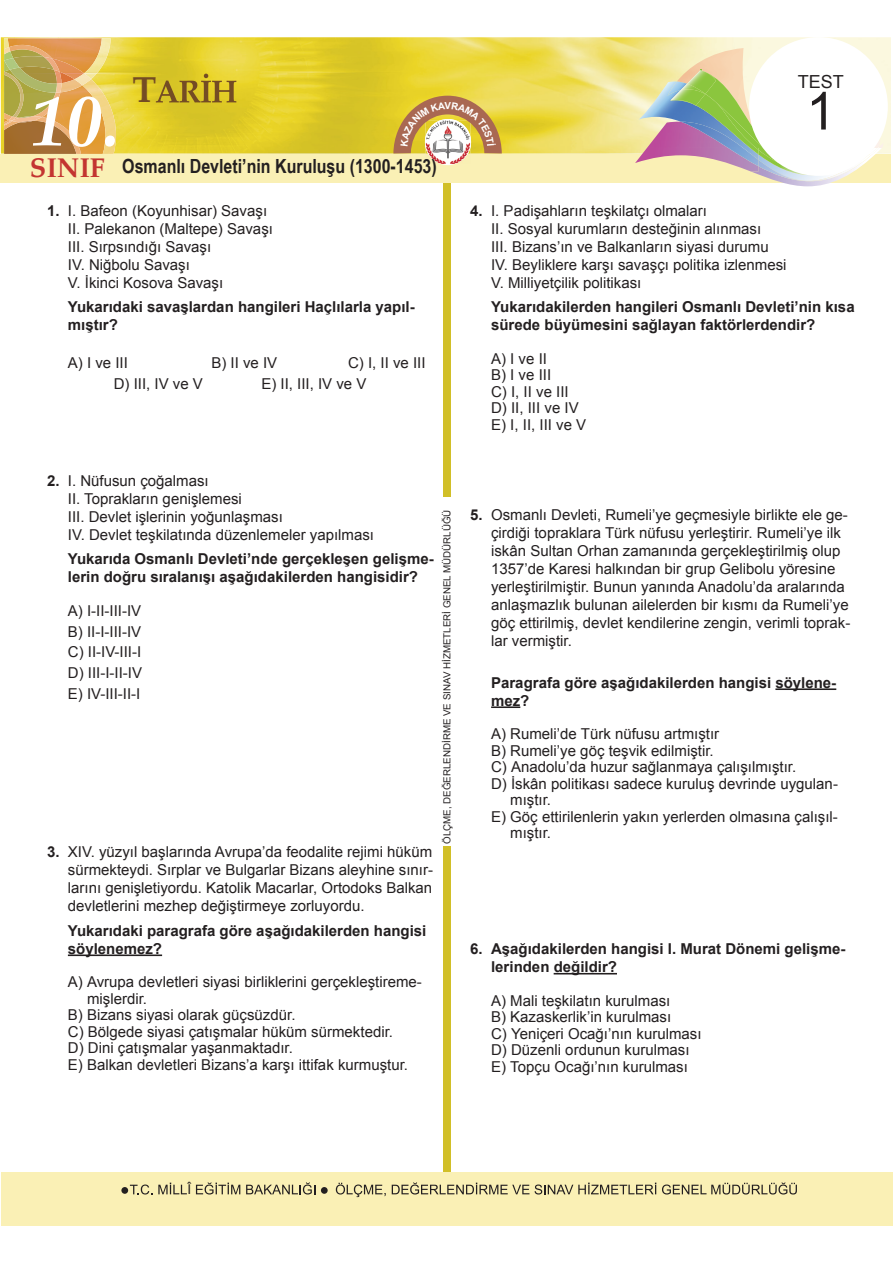
<style>
.page{position:relative;width:893px;height:1263px;background:#fff}
.page>*{position:absolute;margin:0;border:0;box-sizing:border-box;transform-origin:0 0}
.t1{font:italic 700 72px "Palatino";color:#fff}
.t2{font:52.5px "Arial";color:#231f20}
.t3{font:700 36px "Palatino Linotype";color:#744c24}
.t4{font:700 27px "Palatino";color:#c33531}
.t5{font:700 19.5px "Arial Narrow";color:#231f20}
.t6{font:18px "Arial";color:#231f20}
.MADDELİ2{font:15px/18px "Arial";color:#231f20}
.SORU_CÜMLESİ{font:700 15px/18px "Arial";color:#231f20}
.MADDELİ2_REGULAR{font:15px "Arial";color:#231f20}
.CEVAP_SERBEST{font:15px "Arial";color:#231f20}
.t7{font:13.5px "Arial";color:#231f20}
.t8{font:9.75px "Arial";color:#231f20}
.s1{font-weight:700}
</style>
<div class="page">
<div style="left:443px;top:846px;width:8px;height:349px;background:#d1bf28"></div>
<div style="left:443px;top:148px;width:8px;height:348px;background:#d1bf28"></div>
<img style="left:1px;top:37px;width:890px;height:117px">
<div style="left:1px;top:1172px;width:891px;height:54px;background:#faf0b5"></div>
<svg style="left:130px;top:1184px;width:22px;height:10px"></svg>
<svg style="left:158px;top:1182px;width:29px;height:12px"></svg>
<svg style="left:196px;top:1182px;width:44px;height:12px"></svg>
<svg style="left:246px;top:1182px;width:69px;height:12px"></svg>
<svg style="left:336px;top:1183px;width:50px;height:14px"></svg>
<svg style="left:392px;top:1182px;width:137px;height:12px"></svg>
<svg style="left:535px;top:1182px;width:121px;height:12px"></svg>
<svg style="left:662px;top:1182px;width:135px;height:12px"></svg>
<div style="left:121px;top:1187px;width:7px;height:7px;background:#231f20;border-radius:50%"></div>
<div style="left:321px;top:1187px;width:7px;height:7px;background:#231f20;border-radius:50%"></div>
<img style="left:60px;top:92px;width:22px;height:62px">
<img style="left:82px;top:79px;width:34px;height:75px">
<img style="left:4px;top:38px;width:107px;height:41px">
<img style="left:61px;top:79px;width:21px;height:13px">
<img style="left:74px;top:73px;width:17px;height:12px">
<img style="left:4px;top:125px;width:29px;height:29px">
<img style="left:4px;top:125px;width:16px;height:5px">
<img style="left:33px;top:117px;width:48px;height:37px">
<img style="left:20px;top:56px;width:34px;height:12px">
<img style="left:13px;top:68px;width:43px;height:24px">
<img style="left:13px;top:58px;width:7px;height:12px">
<img style="left:23px;top:92px;width:37px;height:28px">
<img style="left:9px;top:45px;width:43px;height:13px">
<img style="left:54px;top:70px;width:7px;height:14px">
<img style="left:44px;top:57px;width:16px;height:15px">
<svg style="left:4px;top:47px;width:9px;height:25px"></svg>
<svg style="left:56px;top:83px;width:5px;height:10px"></svg>
<img style="left:33px;top:116px;width:9px;height:6px">
<img style="left:4px;top:72px;width:19px;height:44px">
<svg style="left:4px;top:116px;width:29px;height:9px"></svg>
<svg style="left:156px;top:74px;width:80px;height:28px;background:#bba126"></svg>
<div style="left:1px;top:154px;width:890px;height:28px;background:#faf0b5"></div>
<img style="left:677px;top:48px;width:86px;height:33px">
<img style="left:751px;top:148px;width:131px;height:38px">
<img style="left:635px;top:148px;width:123px;height:25px">
<img style="left:639px;top:81px;width:241px;height:67px">
<img style="left:667px;top:82px;width:20px;height:14px">
<img style="left:758px;top:148px;width:121px;height:33px">
<img style="left:728px;top:148px;width:30px;height:18px">
<img style="left:716px;top:73px;width:41px;height:21px">
<img style="left:758px;top:154px;width:76px;height:21px">
<img style="left:670px;top:94px;width:80px;height:54px">
<img style="left:857px;top:149px;width:17px;height:16px">
<svg style="left:705px;top:94px;width:10px;height:8px"></svg>
<svg style="left:750px;top:148px;width:17px;height:6px"></svg>
<img style="left:715px;top:102px;width:47px;height:46px">
<img style="left:687px;top:70px;width:29px;height:24px">
<img style="left:670px;top:89px;width:35px;height:17px">
<img style="left:681px;top:84px;width:24px;height:10px">
<div style="left:749px;top:37px;width:139px;height:139px;background:#fff;border-radius:50%"></div>
<img style="left:428px;top:154px;width:40px;height:10px">
<hr style="left:68px;top:954px;width:94px;height:2px;background:#231f20">
<hr style="left:775px;top:688px;width:61px;height:2px;background:#231f20">
<hr style="left:491px;top:706px;width:29px;height:2px;background:#231f20">
<hr style="left:554px;top:973px;width:63px;height:1px;background:#231f20">
<svg style="left:393px;top:96px;width:109px;height:58px;background:#caa664"></svg>
<h3 class="t3" style="left:132px;top:65px;width:26px">T</h3>
<h1 class="t1" style="left:30px;top:61px;width:91px">10.</h1>
<h3 class="t4" style="left:30px;top:145px;width:77px">SINIF</h3>
<h3 class="t5" style="left:122px;top:151px;width:316px">Osmanlı Devleti’nin Kuruluşu (1300-1453)</h3>
<p class="MADDELİ2" style="left:47px;top:202px;width:222px"><span class="s1">1.</span> I. Bafeon (Koyunhisar) Savaşı</p>
<p class="MADDELİ2_REGULAR" style="left:68px;top:219px;width:207px">II. Palekanon (Maltepe) Savaşı</p>
<p class="MADDELİ2_REGULAR" style="left:68px;top:237px;width:145px">III. Sırpsındığı Savaşı</p>
<p class="MADDELİ2_REGULAR" style="left:68px;top:255px;width:124px">IV. Niğbolu Savaşı</p>
<p class="MADDELİ2_REGULAR" style="left:68px;top:273px;width:157px">V. İkinci Kosova Savaşı</p>
<p class="SORU_CÜMLESİ" style="left:68px;top:299px;width:348px">Yukarıdaki savaşlardan hangileri Haçlılarla yapıl&shy;mıştır?</p>
<p class="CEVAP_SERBEST" style="left:68px;top:353px;width:62px">A) I ve III</p>
<p class="CEVAP_SERBEST" style="left:211px;top:353px;width:67px">B) II ve IV</p>
<p class="CEVAP_SERBEST" style="left:348px;top:353px;width:79px">C) I, II ve III</p>
<p class="CEVAP_SERBEST" style="left:114px;top:374px;width:91px">D) III, IV ve V</p>
<p class="CEVAP_SERBEST" style="left:261px;top:374px;width:107px">E) II, III, IV ve V</p>
<p class="MADDELİ2" style="left:47px;top:472px;width:163px"><span class="s1">2.</span> I. Nüfusun çoğalması</p>
<p class="MADDELİ2_REGULAR" style="left:68px;top:489px;width:175px">II. Toprakların genişlemesi</p>
<p class="MADDELİ2_REGULAR" style="left:68px;top:507px;width:217px">III. Devlet işlerinin yoğunlaşması</p>
<p class="MADDELİ2_REGULAR" style="left:68px;top:525px;width:308px">IV. Devlet teşkilatında düzenlemeler yapılması</p>
<p class="SORU_CÜMLESİ" style="left:68px;top:551px;width:367px">Yukarıda Osmanlı Devleti’nde gerçekleşen gelişme&shy;lerin doğru sıralanışı aşağıdakilerden hangisidir?</p>
<p class="MADDELİ2" style="left:68px;top:602px;width:75px">A) I-II-III-IV</p>
<p class="MADDELİ2" style="left:68px;top:623px;width:75px">B) II-I-III-IV</p>
<p class="MADDELİ2" style="left:68px;top:643px;width:75px">C) II-IV-III-I</p>
<p class="MADDELİ2" style="left:68px;top:664px;width:76px">D) III-I-II-IV</p>
<p class="MADDELİ2" style="left:68px;top:685px;width:74px">E) IV-III-II-I</p>
<p class="MADDELİ2" style="left:68px;top:843px;width:367px;text-align:justify;text-indent:-21px"><span class="s1">3.</span> XIV. yüzyıl başlarında Avrupa’da feodalite rejimi hüküm sürmekteydi. Sırplar ve Bulgarlar Bizans aleyhine sınır&shy;larını genişletiyordu. Katolik Macarlar, Ortodoks Balkan devletlerini mezhep değiştirmeye zorluyordu.</p>
<p class="SORU_CÜMLESİ" style="left:68px;top:922px;width:360px">Yukarıdaki paragrafa göre aşağıdakilerden hangisi söylenemez?</p>
<p class="MADDELİ2" style="left:87px;top:974px;width:336px;line-height:16.5px;text-indent:-19px">A) Avrupa devletleri siyasi birliklerini gerçekleştireme&shy;mişlerdir.</p>
<p class="MADDELİ2" style="left:68px;top:1006px;width:229px">B) Bizans siyasi olarak güçsüzdür.</p>
<p class="MADDELİ2" style="left:68px;top:1022px;width:327px">C) Bölgede siyasi çatışmalar hüküm sürmektedir.</p>
<p class="MADDELİ2" style="left:68px;top:1039px;width:227px">D) Dini çatışmalar yaşanmaktadır.</p>
<p class="MADDELİ2" style="left:68px;top:1055px;width:342px">E) Balkan devletleri Bizans’a karşı ittifak kurmuştur.</p>
<p class="t8" style="left:441px;top:844px;width:336px;rotate:-90deg">ÖLÇME, DEĞERLENDİRME VE SINAV HİZMETLERİ GENEL MÜDÜRLÜĞÜ</p>
<p class="t6" style="left:798px;top:69px;width:48px">TEST</p>
<h2 class="t2" style="left:806px;top:77px;width:31px">1</h2>
<p class="MADDELİ2" style="left:470px;top:202px;width:238px"><span class="s1">4.</span> I. Padişahların teşkilatçı olmaları</p>
<p class="MADDELİ2" style="left:491px;top:220px;width:272px">II. Sosyal kurumların desteğinin alınması</p>
<p class="MADDELİ2" style="left:491px;top:238px;width:279px">III. Bizans’ın ve Balkanların siyasi durumu</p>
<p class="MADDELİ2" style="left:491px;top:256px;width:297px">IV. Beyliklere karşı savaşçı politika izlenmesi</p>
<p class="MADDELİ2" style="left:491px;top:274px;width:152px">V. Milliyetçilik politikası</p>
<p class="SORU_CÜMLESİ" style="left:491px;top:299px;width:365px">Yukarıdakilerden hangileri Osmanlı Devleti’nin kısa sürede büyümesini sağlayan faktörlerdendir?</p>
<p class="CEVAP_SERBEST" style="left:491px;top:349px;width:57px">A) I ve II</p>
<p class="CEVAP_SERBEST" style="left:491px;top:365px;width:62px">B) I ve III</p>
<p class="CEVAP_SERBEST" style="left:491px;top:382px;width:79px">C) I, II ve III</p>
<p class="CEVAP_SERBEST" style="left:491px;top:398px;width:89px">D) II, III ve IV</p>
<p class="CEVAP_SERBEST" style="left:491px;top:415px;width:97px">E) I, II, III ve V</p>
<p class="MADDELİ2" style="left:491px;top:506px;width:361px;text-indent:-21px"><span class="s1">5.</span> Osmanlı Devleti, Rumeli’ye geçmesiyle birlikte ele ge&shy;çirdiği topraklara Türk nüfusu yerleştirir. Rumeli’ye ilk iskân Sultan Orhan zamanında gerçekleştirilmiş olup 1357’de Karesi halkından bir grup Gelibolu yöresine yerleştirilmiştir. Bunun yanında Anadolu’da aralarında anlaşmazlık bulunan ailelerden bir kısmı da Rumeli’ye göç ettirilmiş, devlet kendilerine zengin, verimli toprak&shy;lar vermiştir.</p>
<p class="SORU_CÜMLESİ" style="left:491px;top:674px;width:347px">Paragrafa göre aşağıdakilerden hangisi söylene&shy;mez?</p>
<p class="MADDELİ2" style="left:491px;top:725px;width:230px">A) Rumeli’de Türk nüfusu artmıştır</p>
<p class="MADDELİ2" style="left:491px;top:741px;width:224px">B) Rumeli’ye göç teşvik edilmiştir.</p>
<p class="MADDELİ2" style="left:491px;top:758px;width:307px">C) Anadolu’da huzur sağlanmaya çalışılmıştır.</p>
<p class="MADDELİ2" style="left:510px;top:775px;width:329px;line-height:16.5px;text-indent:-19px">D) İskân politikası sadece kuruluş devrinde uygulan&shy;mıştır.</p>
<p class="MADDELİ2" style="left:510px;top:808px;width:329px;line-height:16.5px;text-indent:-19px">E) Göç ettirilenlerin yakın yerlerden olmasına çalışıl&shy;mıştır.</p>
<p class="SORU_CÜMLESİ" style="left:491px;top:940px;width:356px;text-indent:-21px">6. Aşağıdakilerden hangisi I. Murat Dönemi gelişme&shy;lerinden değildir?</p>
<p class="MADDELİ2" style="left:491px;top:991px;width:181px">A) Mali teşkilatın kurulması</p>
<p class="MADDELİ2" style="left:491px;top:1008px;width:182px">B) Kazaskerlik’in kurulması</p>
<p class="MADDELİ2" style="left:491px;top:1024px;width:212px">C) Yeniçeri Ocağı’nın kurulması</p>
<p class="MADDELİ2" style="left:491px;top:1041px;width:200px">D) Düzenli ordunun kurulması</p>
<p class="MADDELİ2" style="left:491px;top:1057px;width:198px">E) Topçu Ocağı’nın kurulması</p>
<p class="t7" style="left:187px;top:1181px;width:5px">Î</p>
</div>
